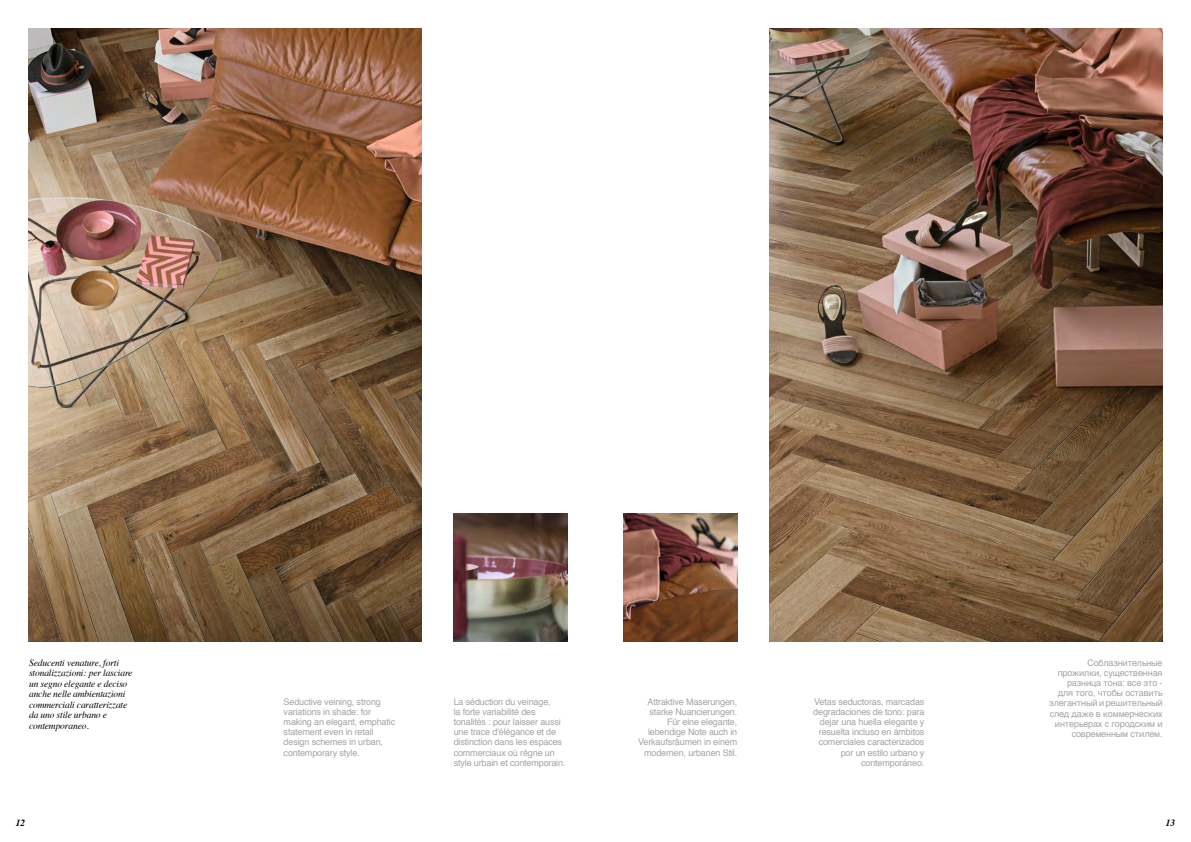
<style>
.page{position:relative;width:1191px;height:842px;background:#fff}
.page>*{position:absolute;margin:0;border:0;box-sizing:border-box;transform-origin:0 0}
.t1{font:italic 9.5px/10.5px "Times";letter-spacing:-.015em;color:#000}
.t2{font:italic 700 9.5px "Times";color:#000}
.t3{font:9px/10.2px "Helvetica";letter-spacing:-.015em;color:#a4a4a5;text-align:right}
</style>
<div class="page">
<img style="left:770px;top:28px;width:392px;height:613px">
<img style="left:623px;top:514px;width:114px;height:127px">
<img style="left:28px;top:28px;width:393px;height:613px">
<img style="left:454px;top:514px;width:113px;height:127px">
<p class="t1" style="left:29px;top:657px;width:105px">Seducenti venature, forti stonalizzazioni: per lasciare un segno elegante e deciso anche nelle ambientazioni commerciali caratterizzate da uno stile urbano e contemporaneo.</p>
<p class="t3" style="left:284px;top:697px;width:113px;text-align:left">Seductive veining, strong variations in shade: for making an elegant, emphatic statement even in retail design schemes in urban, contemporary style.</p>
<p class="t3" style="left:454px;top:697px;width:113px;text-align:left">La séduction du veinage,<br>la forte variabilité des tonalités : pour laisser aussi une trace d'élégance et de distinction dans les espaces commerciaux où règne un style urbain et contemporain.</p>
<p class="t3" style="left:638px;top:697px;width:101px">Attraktive Maserungen, starke Nuancierungen.<br>Für eine elegante, lebendige Note auch in<br>Verkaufsräumen in einem modernen, urbanen Stil.</p>
<p class="t3" style="left:813px;top:697px;width:113px">Vetas seductoras, marcadas degradaciones de tono: para dejar una huella elegante y resuelta incluso en ámbitos comerciales caracterizados por un estilo urbano y contemporáneo.</p>
<p class="t3" style="left:1049px;top:657px;width:115px">Соблазнительные прожилки, существенная разница тона: все это -<br>для того, чтобы оставить элегантный и решительный след даже в коммерческих интерьерах с городским и современным стилем.</p>
<p class="t2" style="left:16px;top:814px;width:11px">12</p>
<p class="t2" style="left:1165px;top:814px;width:11px">13</p>
</div>
